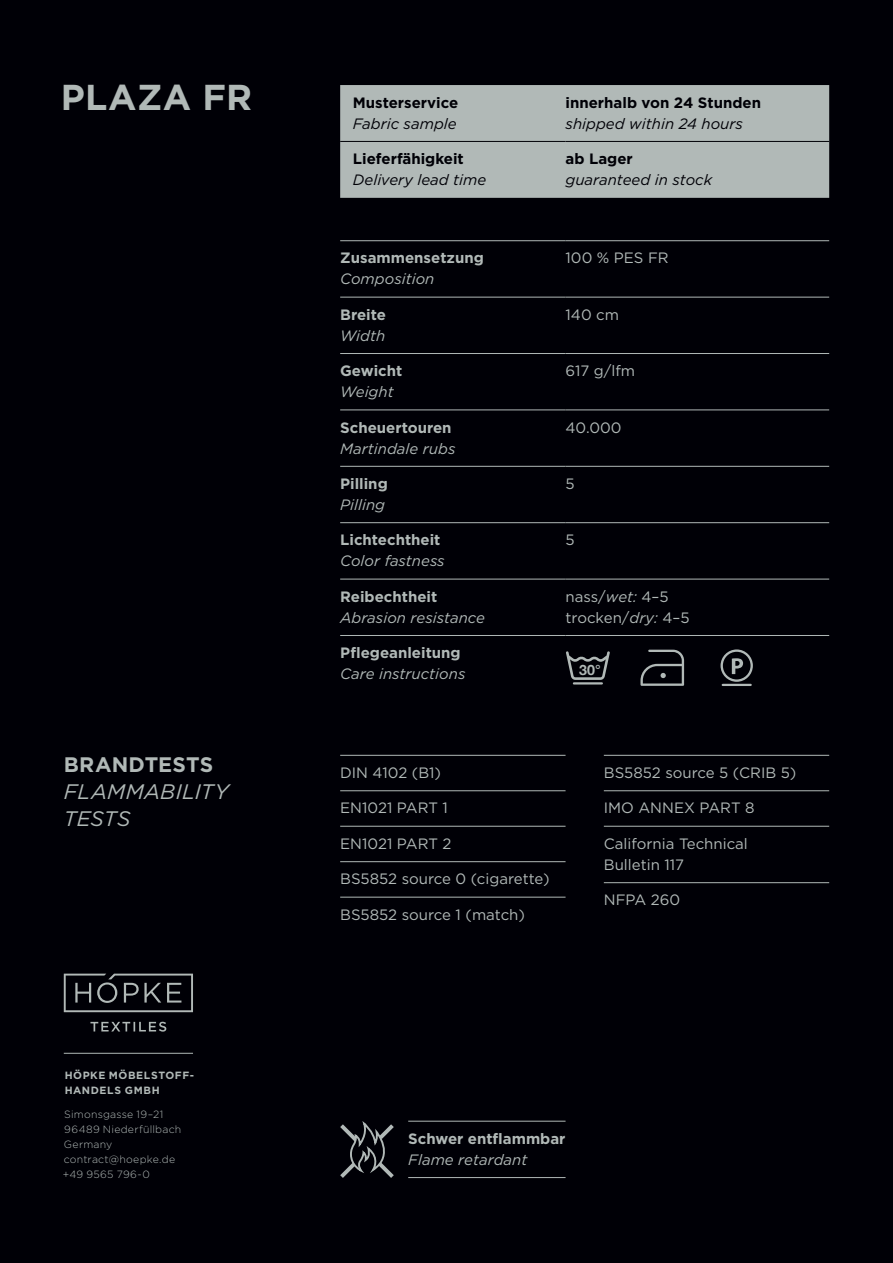
<style>
.page{position:relative;width:893px;height:1263px;background:#000006}
.page>*{position:absolute;margin:0;border:0;box-sizing:border-box;transform-origin:0 0}
.t1{font:700 36px "Gotham";letter-spacing:.01em;color:#b1b9b7}
.t2{font:italic 21px/27px "Gotham";letter-spacing:.01em;color:#b1b9b7}
.t3{font:700 21px "Gotham";letter-spacing:.005em;color:#b1b9b7}
.t4{font:15px/21px "Gotham";color:#b1b9b7}
.t5{font:700 15px "Gotham";color:#b1b9b7}
.t6{font:italic 15px "Gotham";color:#b1b9b7}
.t7{font:italic 15px "Gotham";color:#000006}
.t8{font:700 15px "Gotham";color:#000006}
.t9{font:700 14.25px "Helvetica Neue";color:#b1b9b7}
.t10{font:300 10.5px/15px "Gotham";letter-spacing:.025em;color:#b1b9b7}
.t11{font:700 10.5px/15px "Gotham";letter-spacing:.055em;color:#b1b9b7}
.s1{font-style:italic}
</style>
<div class="page">
<div style="left:340px;top:85px;width:489px;height:113px;background:#b1b9b7"></div>
<hr style="left:340px;top:141px;width:226px;height:1px;background:#000006">
<hr style="left:566px;top:141px;width:263px;height:1px;background:#000006">
<svg style="left:64px;top:974px;width:129px;height:58px"></svg>
<hr style="left:64px;top:1053px;width:129px;height:1px;background:#b1b9b7">
<hr style="left:408px;top:1121px;width:158px;height:1px;background:#b1b9b7">
<hr style="left:408px;top:1177px;width:158px;height:1px;background:#b1b9b7">
<svg style="left:340px;top:1123px;width:54px;height:55px"></svg>
<hr style="left:340px;top:755px;width:226px;height:1px;background:#b1b9b7">
<hr style="left:340px;top:790px;width:226px;height:1px;background:#b1b9b7">
<hr style="left:340px;top:826px;width:226px;height:1px;background:#b1b9b7">
<hr style="left:340px;top:861px;width:226px;height:1px;background:#b1b9b7">
<hr style="left:340px;top:897px;width:226px;height:1px;background:#b1b9b7">
<hr style="left:340px;top:240px;width:226px;height:1px;background:#b1b9b7">
<hr style="left:566px;top:240px;width:263px;height:1px;background:#b1b9b7">
<hr style="left:340px;top:297px;width:226px;height:1px;background:#b1b9b7">
<hr style="left:566px;top:297px;width:263px;height:1px;background:#b1b9b7">
<hr style="left:340px;top:353px;width:226px;height:1px;background:#b1b9b7">
<hr style="left:566px;top:353px;width:263px;height:1px;background:#b1b9b7">
<hr style="left:340px;top:409px;width:226px;height:1px;background:#b1b9b7">
<hr style="left:566px;top:409px;width:263px;height:1px;background:#b1b9b7">
<hr style="left:340px;top:466px;width:226px;height:1px;background:#b1b9b7">
<hr style="left:566px;top:466px;width:263px;height:1px;background:#b1b9b7">
<hr style="left:340px;top:522px;width:226px;height:1px;background:#b1b9b7">
<hr style="left:566px;top:522px;width:263px;height:1px;background:#b1b9b7">
<hr style="left:340px;top:579px;width:226px;height:1px;background:#b1b9b7">
<hr style="left:566px;top:579px;width:263px;height:1px;background:#b1b9b7">
<hr style="left:340px;top:635px;width:226px;height:1px;background:#b1b9b7">
<hr style="left:566px;top:635px;width:263px;height:1px;background:#b1b9b7">
<svg style="left:566px;top:651px;width:44px;height:29px"></svg>
<hr style="left:574px;top:682px;width:28px;height:2px;background:#b1b9b7">
<svg style="left:640px;top:650px;width:44px;height:36px"></svg>
<svg style="left:720px;top:649px;width:33px;height:33px"></svg>
<hr style="left:723px;top:684px;width:28px;height:2px;background:#b1b9b7">
<hr style="left:604px;top:755px;width:225px;height:1px;background:#b1b9b7">
<hr style="left:604px;top:790px;width:225px;height:1px;background:#b1b9b7">
<hr style="left:604px;top:826px;width:225px;height:1px;background:#b1b9b7">
<hr style="left:604px;top:882px;width:225px;height:1px;background:#b1b9b7">
<h1 class="t1" style="left:61px;top:74px;width:193px">PLAZA FR</h1>
<h2 class="t3" style="left:64px;top:750px;width:151px">BRANDTESTS</h2>
<h2 class="t2" style="left:64px;top:777px;width:167px">FLAMMABILITY<br>TESTS</h2>
<p class="t11" style="left:65px;top:1068px;width:131px">HÖPKE MÖBELSTOFF-<br>HANDELS GMBH</p>
<p class="t10" style="left:63px;top:1106px;width:120px">Simonsgasse 19–21<br>96489 Niederfüllbach<br>Germany contract@hoepke.de +49 9565 796-0</p>
<p class="t8" style="left:353px;top:92px;width:107px">Musterservice</p>
<p class="t7" style="left:353px;top:114px;width:105px">Fabric sample</p>
<p class="t8" style="left:566px;top:92px;width:197px">innerhalb von 24 Stunden</p>
<p class="t7" style="left:566px;top:114px;width:179px">shipped within 24 hours</p>
<p class="t8" style="left:353px;top:149px;width:112px">Lieferfähigkeit</p>
<p class="t7" style="left:353px;top:170px;width:135px">Delivery lead time</p>
<p class="t8" style="left:566px;top:149px;width:69px">ab Lager</p>
<p class="t7" style="left:566px;top:170px;width:148px">guaranteed in stock</p>
<p class="t5" style="left:340px;top:248px;width:145px">Zusammensetzung</p>
<p class="t6" style="left:340px;top:269px;width:96px">Composition</p>
<p class="t4" style="left:566px;top:247px;width:105px">100 % PES FR</p>
<p class="t5" style="left:340px;top:304px;width:47px">Breite</p>
<p class="t6" style="left:340px;top:326px;width:47px">Width</p>
<p class="t4" style="left:566px;top:304px;width:55px">140 cm</p>
<p class="t5" style="left:340px;top:361px;width:64px">Gewicht</p>
<p class="t6" style="left:340px;top:382px;width:55px">Weight</p>
<p class="t4" style="left:566px;top:360px;width:71px">617 g/lfm</p>
<p class="t5" style="left:340px;top:417px;width:113px">Scheuertouren</p>
<p class="t6" style="left:340px;top:439px;width:117px">Martindale rubs</p>
<p class="t4" style="left:566px;top:416px;width:58px">40.000</p>
<p class="t5" style="left:340px;top:474px;width:49px">Pilling</p>
<p class="t6" style="left:340px;top:495px;width:46px">Pilling</p>
<p class="t4" style="left:566px;top:473px;width:11px">5</p>
<p class="t5" style="left:340px;top:530px;width:102px">Lichtechtheit</p>
<p class="t6" style="left:340px;top:551px;width:106px">Color fastness</p>
<p class="t4" style="left:566px;top:529px;width:11px">5</p>
<p class="t5" style="left:340px;top:586px;width:99px">Reibechtheit</p>
<p class="t6" style="left:340px;top:608px;width:146px">Abrasion resistance</p>
<p class="t4" style="left:566px;top:586px;width:126px">nass/<span class="s1">wet:</span> 4–5 trocken/<span class="s1">dry:</span> 4–5</p>
<p class="t5" style="left:340px;top:643px;width:122px">Pflegeanleitung</p>
<p class="t6" style="left:340px;top:664px;width:127px">Care instructions</p>
<p class="t9" style="left:579px;top:658px;width:23px">30°</p>
<p class="t4" style="left:340px;top:762px;width:102px">DIN 4102 (B1)</p>
<p class="t4" style="left:340px;top:797px;width:109px">EN1021 PART 1</p>
<p class="t4" style="left:340px;top:832px;width:113px">EN1021 PART 2</p>
<p class="t4" style="left:340px;top:868px;width:211px">BS5852 source 0 (cigarette)</p>
<p class="t4" style="left:340px;top:903px;width:186px">BS5852 source 1 (match)</p>
<p class="t4" style="left:604px;top:762px;width:194px">BS5852 source 5 (CRIB 5)</p>
<p class="t4" style="left:604px;top:797px;width:152px">IMO ANNEX PART 8</p>
<p class="t4" style="left:604px;top:832px;width:146px">California Technical<br>Bulletin 117</p>
<p class="t4" style="left:604px;top:889px;width:78px">NFPA 260</p>
<p class="t5" style="left:408px;top:1128px;width:159px">Schwer entflammbar</p>
<p class="t6" style="left:408px;top:1150px;width:121px">Flame retardant</p>
</div>
